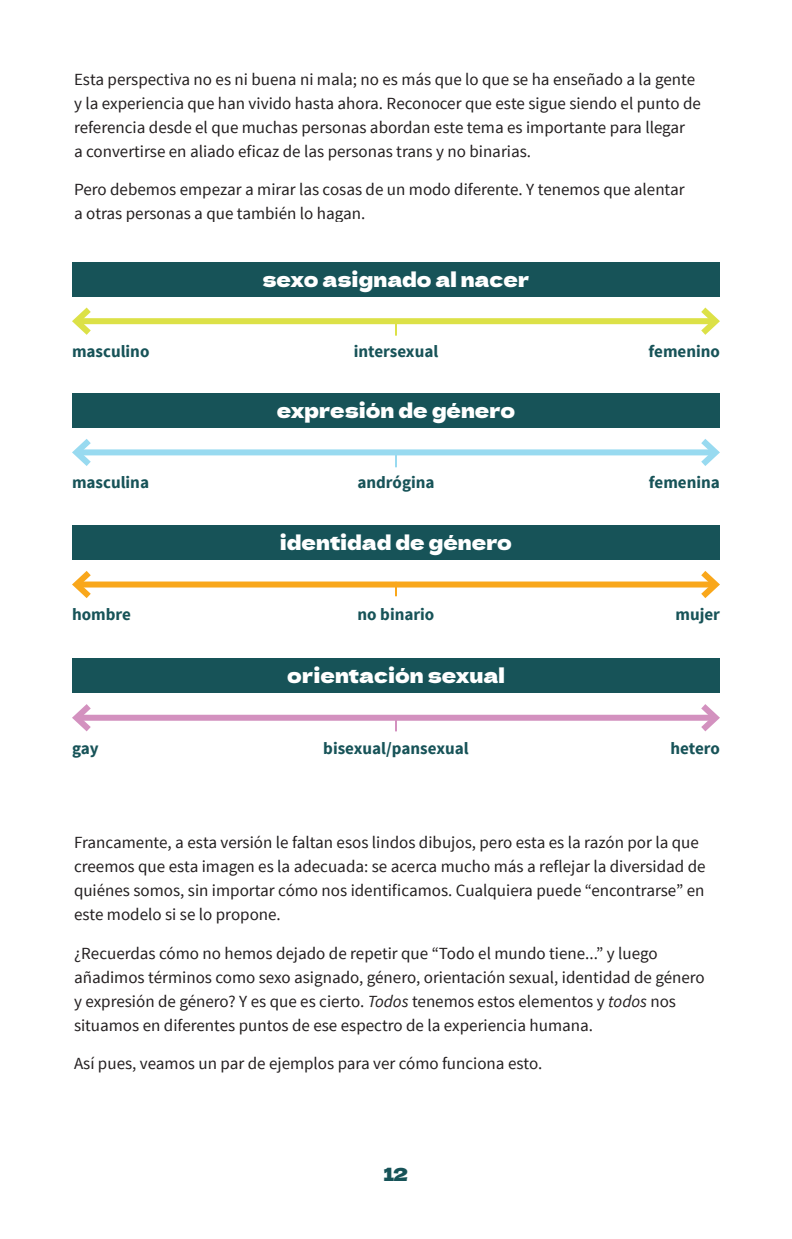
<style>
.page{position:relative;width:792px;height:1239px;background:#fff}
.page>*{position:absolute;margin:0;border:0;box-sizing:border-box;transform-origin:0 0}
.Subhead_1__Dela{font:20px "Dela Gothic One";color:#fff}
.t1{font:18px "Dela Gothic One";color:#175358}
.Body_9_5_12{font:17px/24px "Source Sans Pro";color:#231f20}
.Body_9_5_12-2{font:700 17px "Source Sans Pro";color:#175358}
.s1{font-style:italic}
</style>
<div class="page">
<div style="left:72px;top:262px;width:648px;height:34px;background:#175358"></div>
<div style="left:72px;top:525px;width:648px;height:34px;background:#175358"></div>
<div style="left:72px;top:393px;width:648px;height:34px;background:#175358"></div>
<div style="left:72px;top:658px;width:648px;height:34px;background:#175358"></div>
<div style="left:76px;top:318px;width:640px;height:6px;background:#dce147"></div>
<svg style="left:72px;top:307px;width:25px;height:28px"></svg>
<svg style="left:695px;top:307px;width:25px;height:28px"></svg>
<div style="left:76px;top:581px;width:640px;height:6px;background:#f9a71b"></div>
<svg style="left:72px;top:571px;width:25px;height:27px"></svg>
<svg style="left:695px;top:571px;width:25px;height:27px"></svg>
<div style="left:76px;top:449px;width:640px;height:6px;background:#98daf0"></div>
<svg style="left:72px;top:439px;width:25px;height:27px"></svg>
<svg style="left:695px;top:439px;width:25px;height:27px"></svg>
<div style="left:76px;top:714px;width:640px;height:6px;background:#d391bf"></div>
<svg style="left:72px;top:704px;width:25px;height:28px"></svg>
<svg style="left:695px;top:704px;width:25px;height:28px"></svg>
<svg style="left:395px;top:324px;width:2px;height:11px"></svg>
<svg style="left:395px;top:455px;width:2px;height:12px"></svg>
<svg style="left:395px;top:587px;width:2px;height:9px"></svg>
<svg style="left:395px;top:720px;width:2px;height:11px"></svg>
<p class="Body_9_5_12" style="left:74px;top:67px;width:628px">Esta perspectiva no es ni buena ni mala; no es más que lo que se ha enseñado a la gente y la experiencia que han vivido hasta ahora. Reconocer que este sigue siendo el punto de referencia desde el que muchas personas abordan este tema es importante para llegar<br>a convertirse en aliado eficaz de las personas trans y no binarias.</p>
<p class="Body_9_5_12" style="left:74px;top:178px;width:612px">Pero debemos empezar a mirar las cosas de un modo diferente. Y tenemos que alentar a otras personas a que también lo hagan.</p>
<p class="Subhead_1__Dela" style="left:262px;top:264px;width:269px">sexo asignado al nacer</p>
<p class="Body_9_5_12-2" style="left:72px;top:340px;width:79px">masculino</p>
<p class="Body_9_5_12-2" style="left:354px;top:340px;width:86px">intersexual</p>
<p class="Body_9_5_12-2" style="left:649px;top:340px;width:73px">femenino</p>
<p class="Subhead_1__Dela" style="left:277px;top:395px;width:240px">expresión de género</p>
<p class="Body_9_5_12-2" style="left:72px;top:472px;width:79px">masculina</p>
<p class="Body_9_5_12-2" style="left:357px;top:472px;width:79px">andrógina</p>
<p class="Body_9_5_12-2" style="left:649px;top:472px;width:73px">femenina</p>
<p class="Subhead_1__Dela" style="left:280px;top:527px;width:234px">identidad de género</p>
<p class="Body_9_5_12-2" style="left:72px;top:604px;width:60px">hombre</p>
<p class="Body_9_5_12-2" style="left:358px;top:604px;width:78px">no binario</p>
<p class="Body_9_5_12-2" style="left:675px;top:604px;width:46px">mujer</p>
<p class="Subhead_1__Dela" style="left:287px;top:660px;width:219px">orientación sexual</p>
<p class="Body_9_5_12-2" style="left:72px;top:737px;width:28px">gay</p>
<p class="Body_9_5_12-2" style="left:323px;top:737px;width:147px">bisexual/pansexual</p>
<p class="Body_9_5_12-2" style="left:671px;top:737px;width:51px">hetero</p>
<p class="Body_9_5_12" style="left:74px;top:831px;width:633px">Francamente, a esta versión le faltan esos lindos dibujos, pero esta es la razón por la que creemos que esta imagen es la adecuada: se acerca mucho más a reflejar la diversidad de quiénes somos, sin importar cómo nos identificamos. Cualquiera puede “encontrarse” en este modelo si se lo propone.</p>
<p class="Body_9_5_12" style="left:74px;top:941px;width:632px">¿Recuerdas cómo no hemos dejado de repetir que “Todo el mundo tiene...” y luego añadimos términos como sexo asignado, género, orientación sexual, identidad de género y expresión de género? Y es que es cierto. <span class="s1">Todos</span> tenemos estos elementos y <span class="s1">todos</span> nos situamos en diferentes puntos de ese espectro de la experiencia humana.</p>
<p class="Body_9_5_12" style="left:74px;top:1051px;width:470px">Así pues, veamos un par de ejemplos para ver cómo funciona esto.</p>
<p class="t1" style="left:384px;top:1160px;width:26px">12</p>
</div>
